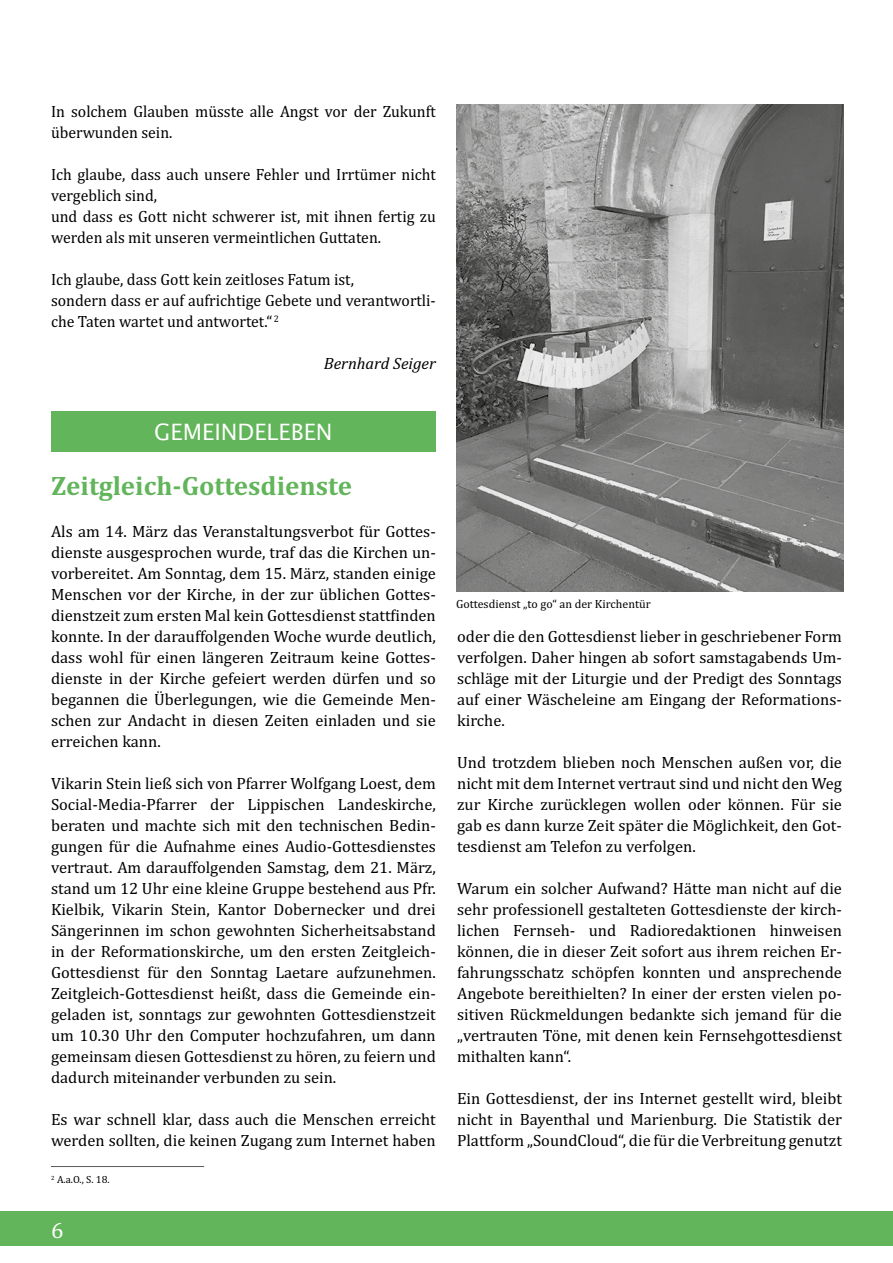
<style>
.page{position:relative;width:893px;height:1263px;background:#fff}
.page>*{position:absolute;margin:0;border:0;box-sizing:border-box;transform-origin:0 0}
.t1{font:700 27px "Cambria";color:#62b55a}
.t2{font:22.5px "Lucida Sans";color:#fff}
.t3{font:22.5px "Cambria";color:#fff}
.t4{font:16.5px/21px "Cambria";color:#000;text-align:justify}
.t5{font:16.5px/21px "Cambria";color:#000;scale:.96 1}
.t6{font:italic 16.5px "Cambria";color:#000}
.t7{font:12px "Cambria";color:#000}
.t8{font:10.5px "Cambria";color:#000}
</style>
<div class="page">
<div style="left:0;top:1212px;width:893px;height:34px;background:#62b55a"></div>
<img style="left:456px;top:105px;width:387px;height:486px">
<div style="left:51px;top:411px;width:385px;height:40px;background:#62b55a"></div>
<hr style="left:51px;top:1166px;width:153px;height:1px;background:#000">
<p class="t5" style="left:51px;top:101px;width:402px">In solchem Glauben müsste alle Angst vor der Zukunft überwunden sein.</p>
<p class="t5" style="left:51px;top:164px;width:402px">Ich glaube, dass auch unsere Fehler und Irrtümer nicht vergeblich sind,<br>und dass es Gott nicht schwerer ist, mit ihnen fertig zu werden als mit unseren vermeintlichen Guttaten.</p>
<p class="t5" style="left:51px;top:269px;width:402px">Ich glaube, dass Gott kein zeitloses Fatum ist,<br>sondern dass er auf aufrichtige Gebete und verantwortli&shy;che Taten wartet und antwortet.“<sup>2</sup></p>
<p class="t6" style="left:324px;top:352px;width:113px">Bernhard Seiger</p>
<h2 class="t2" style="left:154px;top:418px;width:180px">GEMEINDELEBEN</h2>
<h1 class="t1" style="left:51px;top:467px;width:303px">Zeitgleich-Gottesdienste</h1>
<p class="t4" style="left:51px;top:521px;width:386px">Als am 14. März das Veranstaltungsverbot für Gottes&shy;dienste ausgesprochen wurde, traf das die Kirchen un&shy;vorbereitet. Am Sonntag, dem 15. März, standen einige Menschen vor der Kirche, in der zur üblichen Gottes&shy;dienstzeit zum ersten Mal kein Gottesdienst stattfinden konnte. In der darauffolgenden Woche wurde deutlich, dass wohl für einen längeren Zeitraum keine Gottes&shy;dienste in der Kirche gefeiert werden dürfen und so begannen die Überlegungen, wie die Gemeinde Men&shy;schen zur Andacht in diesen Zeiten einladen und sie erreichen kann.</p>
<p class="t4" style="left:51px;top:773px;width:386px">Vikarin Stein ließ sich von Pfarrer Wolfgang Loest, dem Social-Media-Pfarrer der Lippischen Landeskirche, beraten und machte sich mit den technischen Bedin&shy;gungen für die Aufnahme eines Audio-Gottesdienstes vertraut. Am darauffolgenden Samstag, dem 21. März, stand um 12 Uhr eine kleine Gruppe bestehend aus Pfr.<br>Kielbik, Vikarin Stein, Kantor Dobernecker und drei Sängerinnen im schon gewohnten Sicherheitsabstand in der Reformationskirche, um den ersten Zeitgleich-Gottesdienst für den Sonntag Laetare aufzunehmen.<br>Zeitgleich-Gottesdienst heißt, dass die Gemeinde ein&shy;geladen ist, sonntags zur gewohnten Gottesdienstzeit um 10.30 Uhr den Computer hochzufahren, um dann gemeinsam diesen Gottesdienst zu hören, zu feiern und dadurch miteinander verbunden zu sein.</p>
<p class="t4" style="left:51px;top:1109px;width:386px">Es war schnell klar, dass auch die Menschen erreicht werden sollten, die keinen Zugang zum Internet haben</p>
<p class="t8" style="left:51px;top:1173px;width:60px"><sup>2</sup> A.a.O., S. 18.</p>
<h2 class="t3" style="left:51px;top:1217px;width:14px">6</h2>
<p class="t7" style="left:456px;top:597px;width:196px">Gottesdienst „to go“ an der Kirchentür</p>
<p class="t4" style="left:457px;top:626px;width:386px">oder die den Gottesdienst lieber in geschriebener Form verfolgen. Daher hingen ab sofort samstagabends Um&shy;schläge mit der Liturgie und der Predigt des Sonntags auf einer Wäscheleine am Eingang der Reformations&shy;kirche.</p>
<p class="t4" style="left:457px;top:752px;width:386px">Und trotzdem blieben noch Menschen außen vor, die nicht mit dem Internet vertraut sind und nicht den Weg zur Kirche zurücklegen wollen oder können. Für sie gab es dann kurze Zeit später die Möglichkeit, den Got&shy;tesdienst am Telefon zu verfolgen.</p>
<p class="t4" style="left:457px;top:878px;width:386px">Warum ein solcher Aufwand? Hätte man nicht auf die sehr professionell gestalteten Gottesdienste der kirch&shy;lichen Fernseh- und Radioredaktionen hinweisen können, die in dieser Zeit sofort aus ihrem reichen Er&shy;fahrungsschatz schöpfen konnten und ansprechende Angebote bereithielten? In einer der ersten vielen po&shy;sitiven Rückmeldungen bedankte sich jemand für die „vertrauten Töne, mit denen kein Fernsehgottesdienst mithalten kann“.</p>
<p class="t4" style="left:457px;top:1088px;width:386px">Ein Gottesdienst, der ins Internet gestellt wird, bleibt nicht in Bayenthal und Marienburg. Die Statistik der Plattform „SoundCloud“, die für die Verbreitung genutzt</p>
</div>
